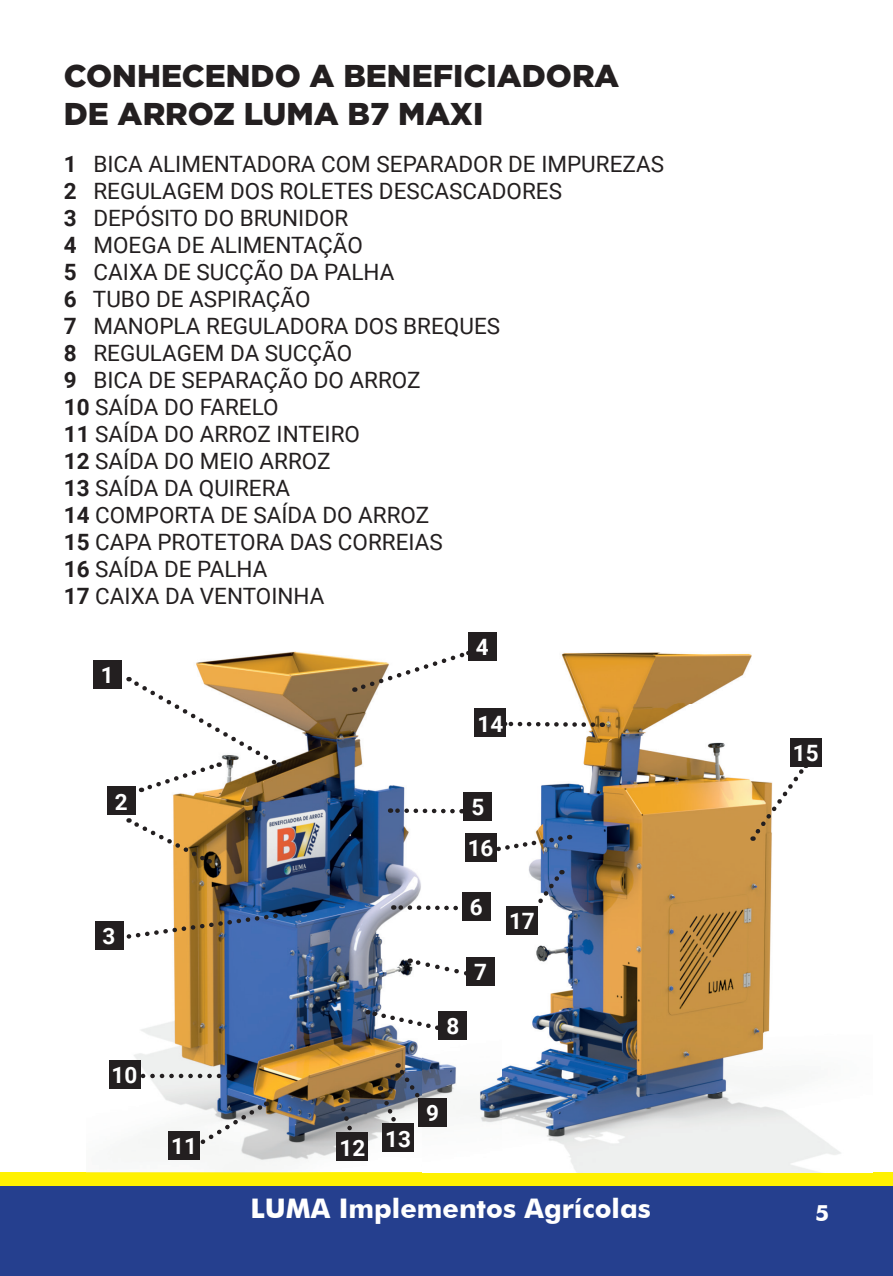
<style>
.page{position:relative;width:893px;height:1276px;background:#fff}
.page>*{position:absolute;margin:0;border:0;box-sizing:border-box;transform-origin:0 0}
.t1{font:900 31.5px/37.8px "Gotham";color:#231f20}
.t2{font:700 27px "Futura BT";color:#fff}
.t3{font:22.5px/27px "Roboto";color:#231f20}
.t4{font:700 22.5px "Roboto";color:#fff}
.t5{font:700 22.5px "Futura BT";color:#fff}
.s1{font-weight:700}
</style>
<div class="page">
<div style="left:0;top:1172px;width:893px;height:104px;background:#fff101"></div>
<div style="left:0;top:1186px;width:893px;height:90px;background:#253f8e"></div>
<img style="left:95px;top:651px;width:407px;height:515px">
<img style="left:86px;top:1172px;width:416px;height:1px">
<img style="left:422px;top:632px;width:330px;height:73px">
<img style="left:502px;top:704px;width:339px;height:468px">
<img style="left:502px;top:1172px;width:370px;height:1px">
<img style="left:422px;top:1172px;width:80px;height:1px">
<svg style="left:354px;top:649px;width:116px;height:43px"></svg>
<svg style="left:129px;top:818px;width:82px;height:47px"></svg>
<svg style="left:120px;top:908px;width:180px;height:33px"></svg>
<svg style="left:129px;top:677px;width:152px;height:115px"></svg>
<svg style="left:143px;top:1073px;width:94px;height:5px"></svg>
<svg style="left:179px;top:1100px;width:89px;height:58px"></svg>
<svg style="left:336px;top:1098px;width:22px;height:51px"></svg>
<svg style="left:376px;top:1063px;width:53px;height:74px"></svg>
<svg style="left:366px;top:1008px;width:72px;height:23px"></svg>
<svg style="left:409px;top:956px;width:58px;height:20px"></svg>
<svg style="left:393px;top:905px;width:63px;height:5px"></svg>
<svg style="left:390px;top:808px;width:63px;height:5px"></svg>
<div style="left:93px;top:660px;width:28px;height:29px;background:#231f20"></div>
<div style="left:107px;top:786px;width:28px;height:29px;background:#231f20"></div>
<div style="left:95px;top:920px;width:28px;height:29px;background:#231f20"></div>
<div style="left:468px;top:631px;width:28px;height:29px;background:#231f20"></div>
<div style="left:464px;top:792px;width:28px;height:28px;background:#231f20"></div>
<div style="left:462px;top:892px;width:28px;height:28px;background:#231f20"></div>
<div style="left:467px;top:957px;width:28px;height:28px;background:#231f20"></div>
<div style="left:439px;top:1011px;width:28px;height:28px;background:#231f20"></div>
<div style="left:418px;top:1098px;width:28px;height:29px;background:#231f20"></div>
<div style="left:382px;top:1123px;width:32px;height:29px;background:#231f20"></div>
<div style="left:337px;top:1132px;width:31px;height:29px;background:#231f20"></div>
<div style="left:168px;top:1131px;width:32px;height:29px;background:#231f20"></div>
<div style="left:109px;top:1060px;width:31px;height:29px;background:#231f20"></div>
<svg style="left:506px;top:719px;width:97px;height:10px"></svg>
<svg style="left:496px;top:833px;width:74px;height:21px"></svg>
<div style="left:475px;top:708px;width:31px;height:29px;background:#231f20"></div>
<div style="left:465px;top:833px;width:31px;height:29px;background:#231f20"></div>
<svg style="left:529px;top:869px;width:36px;height:49px"></svg>
<svg style="left:751px;top:763px;width:58px;height:78px"></svg>
<div style="left:506px;top:906px;width:32px;height:29px;background:#231f20"></div>
<div style="left:790px;top:738px;width:31px;height:29px;background:#231f20"></div>
<h1 class="t1" style="left:64px;top:56px;width:557px">CONHECENDO A BENEFICIADORA<br>DE ARROZ LUMA B7 MAXI</h1>
<p class="t3" style="left:64px;top:149px;width:602px"><span class="s1">1</span> BICA ALIMENTADORA COM SEPARADOR DE IMPUREZAS<br><span class="s1">2</span> REGULAGEM DOS ROLETES DESCASCADORES<br><span class="s1">3</span> DEPÓSITO DO BRUNIDOR<br><span class="s1">4</span> MOEGA DE ALIMENTAÇÃO<br><span class="s1">5</span> CAIXA DE SUCÇÃO DA PALHA<br><span class="s1">6</span> TUBO DE ASPIRAÇÃO<br><span class="s1">7</span> MANOPLA REGULADORA DOS BREQUES<br><span class="s1">8</span> REGULAGEM DA SUCÇÃO<br><span class="s1">9</span> BICA DE SEPARAÇÃO DO ARROZ<br><span class="s1">10</span> SAÍDA DO FARELO<br><span class="s1">11</span> SAÍDA DO ARROZ INTEIRO<br><span class="s1">12</span> SAÍDA DO MEIO ARROZ<br><span class="s1">13</span> SAÍDA DA QUIRERA<br><span class="s1">14</span> COMPORTA DE SAÍDA DO ARROZ<br><span class="s1">15</span> CAPA PROTETORA DAS CORREIAS<br><span class="s1">16</span> SAÍDA DE PALHA<br><span class="s1">17</span> CAIXA DA VENTOINHA</p>
<p class="t4" style="left:101px;top:659px;width:14px">1</p>
<p class="t4" style="left:115px;top:786px;width:14px">2</p>
<p class="t4" style="left:103px;top:920px;width:14px">3</p>
<p class="t4" style="left:112px;top:1059px;width:27px">10</p>
<p class="t4" style="left:476px;top:631px;width:14px">4</p>
<p class="t4" style="left:477px;top:708px;width:27px">14</p>
<p class="t4" style="left:471px;top:791px;width:14px">5</p>
<p class="t4" style="left:468px;top:832px;width:27px">16</p>
<p class="t4" style="left:470px;top:891px;width:14px">6</p>
<p class="t4" style="left:446px;top:1010px;width:14px">8</p>
<p class="t4" style="left:474px;top:956px;width:14px">7</p>
<p class="t4" style="left:509px;top:905px;width:27px">17</p>
<p class="t4" style="left:171px;top:1130px;width:27px">11</p>
<p class="t4" style="left:339px;top:1132px;width:27px">12</p>
<p class="t4" style="left:385px;top:1123px;width:27px">13</p>
<p class="t4" style="left:426px;top:1097px;width:14px">9</p>
<p class="t4" style="left:793px;top:737px;width:27px">15</p>
<p class="t2" style="left:251px;top:1192px;width:402px">LUMA Implementos Agrícolas</p>
<p class="t5" style="left:815px;top:1199px;width:16px">5</p>
</div>
